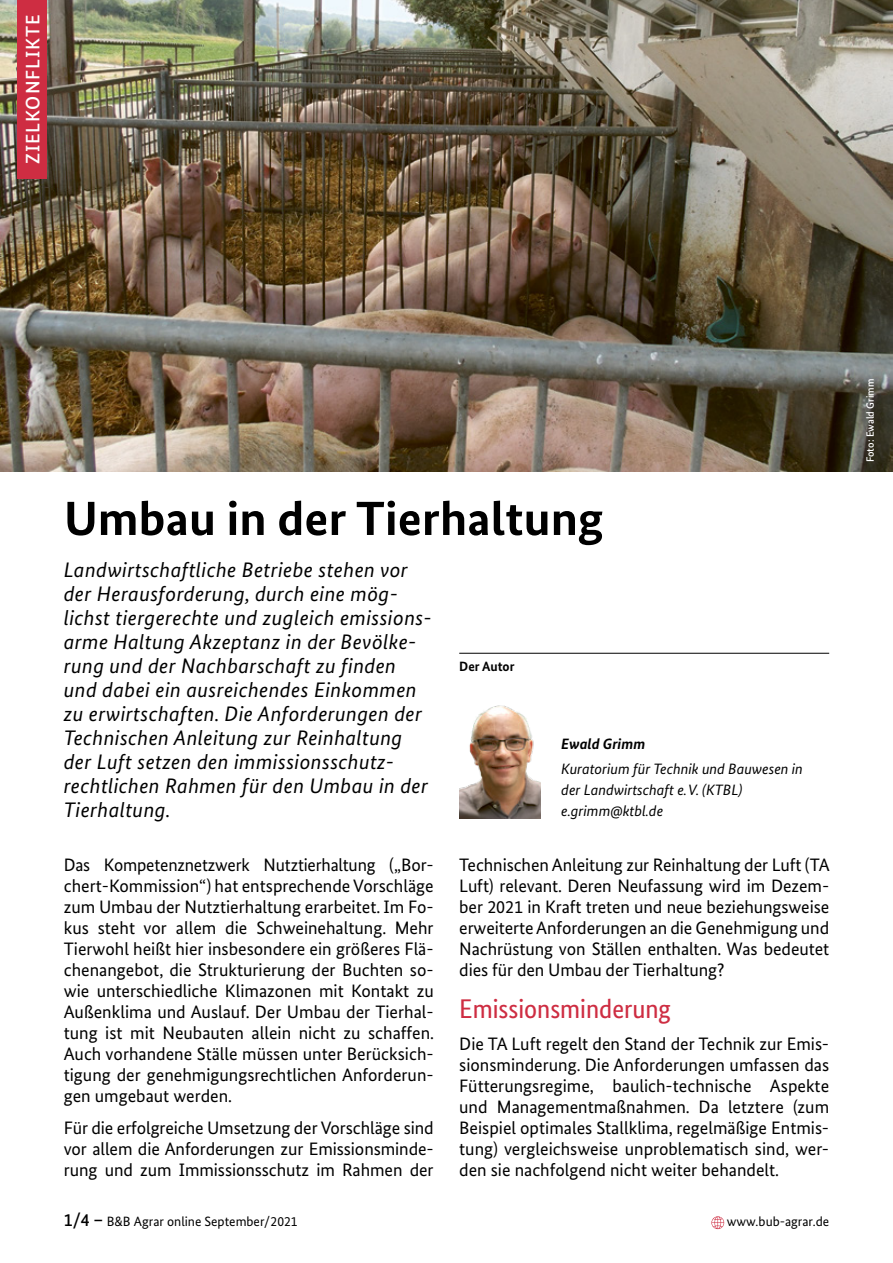
<style>
.page{position:relative;width:893px;height:1263px;background:#fff}
.page>*{position:absolute;margin:0;border:0;box-sizing:border-box;transform-origin:0 0}
.t1{font:700 48px "Bundes Sans";color:#000;scale:1.05 1}
.t2{font:27px "Bundes Sans Cond";color:#ce2d42;scale:1.05 1}
.t3{font:italic 21px/24px "Bundes Sans";letter-spacing:.02em;color:#000}
.t4{font:500 19.5px "Bundes Sans";letter-spacing:.05em;color:#fff}
.t5{font:18px/21px "Bundes Sans";letter-spacing:-.005em;color:#000;text-align:justify}
.t6{font:italic 15px/21px "Bundes Sans";color:#000}
.t7{font:italic 700 15px "Bundes Sans";color:#000}
.t8{font:13.5px "Bundes Sans";color:#000}
.t9{font:700 13.5px "Bundes Sans";color:#000}
.t10{font:500 10.5px "Bundes Sans";color:#fff}
.s1{font-weight:500;font-size:18px}
</style>
<div class="page">
<img style="left:0;top:0;width:893px;height:472px">
<div style="left:17px;top:0;width:30px;height:179px;background:#ce2d42"></div>
<hr style="left:459px;top:653px;width:370px;height:1px;background:#000">
<img style="left:459px;top:705px;width:81px;height:113px">
<svg style="left:711px;top:1216px;width:13px;height:13px"></svg>
<p class="t4" style="left:21px;top:164px;width:152px;rotate:-90deg">ZIELKONFLIKTE</p>
<h1 class="t1" style="left:64px;top:489px;width:515px">Umbau in der Tierhaltung</h1>
<p class="t3" style="left:64px;top:557px;width:369px">Landwirtschaftliche Betriebe stehen vor der Herausforderung, durch eine mög&shy;lichst tiergerechte und zugleich emissions&shy;arme Haltung Akzeptanz in der Bevölke&shy;rung und der Nachbarschaft zu finden und dabei ein ausreichendes Einkommen zu erwirtschaften. Die Anforderungen der Technischen Anleitung zur Reinhaltung der Luft setzen den immissionsschutz&shy;rechtlichen Rahmen für den Umbau in der Tierhaltung.</p>
<p class="t5" style="left:64px;top:854px;width:372px">Das Kompetenznetzwerk Nutztierhaltung („Bor&shy;chert-Kommission“) hat entsprechende Vorschläge zum Umbau der Nutztierhaltung erarbeitet. Im Fo&shy;kus steht vor allem die Schweinehaltung. Mehr Tierwohl heißt hier insbesondere ein größeres Flä&shy;chenangebot, die Strukturierung der Buchten so&shy;wie unterschiedliche Klimazonen mit Kontakt zu Außenklima und Auslauf. Der Umbau der Tierhal&shy;tung ist mit Neubauten allein nicht zu schaffen.<br>Auch vorhandene Ställe müssen unter Berücksich&shy;tigung der genehmigungsrechtlichen Anforderun&shy;gen umgebaut werden.</p>
<p class="t5" style="left:64px;top:1117px;width:371px">Für die erfolgreiche Umsetzung der Vorschläge sind vor allem die Anforderungen zur Emissionsminde&shy;rung und zum Immissionsschutz im Rahmen der</p>
<p class="t9" style="left:459px;top:658px;width:57px">Der Autor</p>
<p class="t7" style="left:561px;top:735px;width:85px">Ewald Grimm</p>
<p class="t6" style="left:561px;top:758px;width:243px">Kuratorium für Technik und Bauwesen in der Landwirtschaft e.V. (KTBL) e.grimm@ktbl.de</p>
<p class="t5" style="left:459px;top:854px;width:372px">Technischen Anleitung zur Reinhaltung der Luft (TA Luft) relevant. Deren Neufassung wird im Dezem&shy;ber 2021 in Kraft treten und neue beziehungsweise erweiterte Anforderungen an die Genehmigung und Nachrüstung von Ställen enthalten. Was bedeutet dies für den Umbau der Tierhaltung?</p>
<h2 class="t2" style="left:459px;top:993px;width:203px">Emissionsminderung</h2>
<p class="t5" style="left:459px;top:1033px;width:371px">Die TA Luft regelt den Stand der Technik zur Emis&shy;sionsminderung. Die Anforderungen umfassen das Fütterungsregime, baulich-technische Aspekte und Managementmaßnahmen. Da letztere (zum Beispiel optimales Stallklima, regelmäßige Entmis&shy;tung) vergleichsweise unproblematisch sind, wer&shy;den sie nachfolgend nicht weiter behandelt.</p>
<p class="t8" style="left:64px;top:1213px;width:235px"><span class="s1">1/4 –</span> B&amp;B Agrar online September/2021</p>
<p class="t8" style="left:727px;top:1213px;width:104px">www.bub-agrar.de</p>
<p class="t10" style="left:864px;top:462px;width:85px;rotate:-90deg">Foto: Ewald Grimm</p>
</div>
